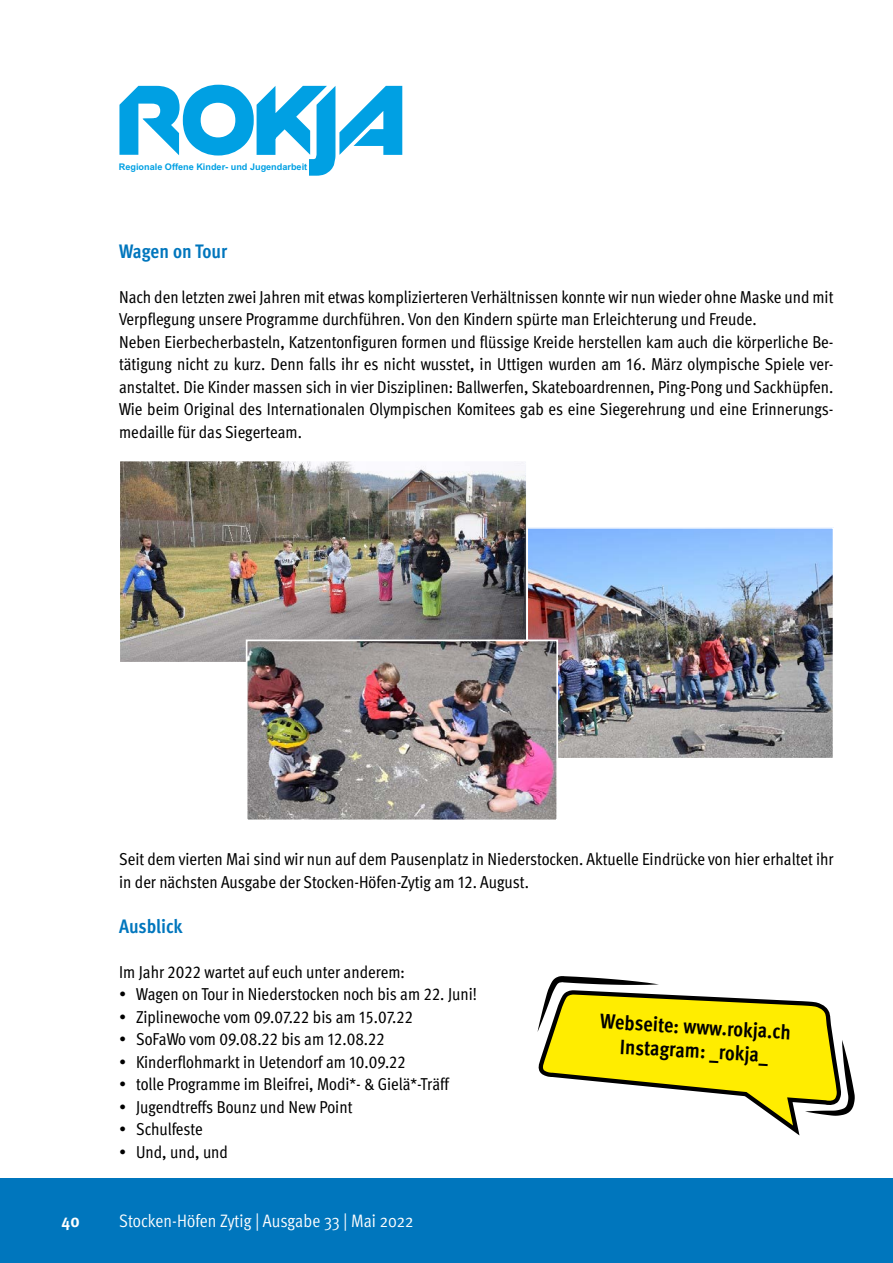
<style>
.page{position:relative;width:893px;height:1263px;background:#fff}
.page>*{position:absolute;margin:0;border:0;box-sizing:border-box;transform-origin:0 0}
.t1{font:105px "Slant";color:#00a0e3}
.t2{font:700 condensed 20.85px/24px "Meta Pro";color:#000;text-align:center}
.t3{font:700 condensed 19.5px "Meta Pro";color:#0076bd}
.t4{font:18px "Meta Pro Cond Norm";color:#fff}
.t5{font:700 condensed 18px "Meta Pro";color:#fff}
.t6{font:condensed 17.25px/22.5px "Meta Pro";color:#000}
.t7{font:700 9.15px "Arial";color:#00a0e3}
</style>
<div class="page">
<div style="left:0;top:1178px;width:893px;height:85px;background:#0076bd"></div>
<img style="left:528px;top:530px;width:303px;height:226px">
<div style="left:486px;top:527px;width:348px;height:232px;border:2px solid #fff"></div>
<img style="left:121px;top:462px;width:404px;height:199px">
<div style="left:118px;top:459px;width:410px;height:205px;border:2px solid #fff"></div>
<img style="left:249px;top:642px;width:306px;height:176px">
<div style="left:246px;top:639px;width:312px;height:182px;border:2px solid #fff"></div>
<svg style="left:537px;top:976px;width:318px;height:154px"></svg>
<h1 class="t1" style="left:120px;top:70px;width:289px">ROKJA</h1>
<p class="t7" style="left:119px;top:160px;width:190px">Regionale Offene Kinder- und Jugendarbeit</p>
<p class="t3" style="left:119px;top:236px;width:110px">Wagen on Tour</p>
<p class="t6" style="left:119px;top:284px;width:716px">Nach den letzten zwei Jahren mit etwas komplizierteren Verhältnissen konnte wir nun wieder ohne Maske und mit Verpflegung unsere Programme durchführen. Von den Kindern spürte man Erleichterung und Freude.<br>Neben Eierbecherbasteln, Katzentonfiguren formen und flüssige Kreide herstellen kam auch die körperliche Be&shy;tätigung nicht zu kurz. Denn falls ihr es nicht wusstet, in Uttigen wurden am 16. März olympische Spiele ver&shy;anstaltet. Die Kinder massen sich in vier Disziplinen: Ballwerfen, Skateboardrennen, Ping-Pong und Sackhüpfen.<br>Wie beim Original des Internationalen Olympischen Komitees gab es eine Siegerehrung und eine Erinnerungs&shy;medaille für das Siegerteam.</p>
<p class="t6" style="left:119px;top:847px;width:716px">Seit dem vierten Mai sind wir nun auf dem Pausenplatz in Niederstocken. Aktuelle Eindrücke von hier erhaltet ihr in der nächsten Ausgabe der Stocken-Höfen-Zytig am 12. August.</p>
<p class="t3" style="left:119px;top:911px;width:65px">Ausblick</p>
<p class="t6" style="left:119px;top:959px;width:287px">Im Jahr 2022 wartet auf euch unter anderem:</p>
<p class="t6" style="left:119px;top:982px;width:359px">• Wagen on Tour in Niederstocken noch bis am 22. Juni!</p>
<p class="t6" style="left:119px;top:1004px;width:296px">• Ziplinewoche vom 09.07.22 bis am 15.07.22</p>
<p class="t6" style="left:119px;top:1027px;width:267px">• SoFaWo vom 09.08.22 bis am 12.08.22</p>
<p class="t6" style="left:119px;top:1049px;width:288px">• Kinderflohmarkt in Uetendorf am 10.09.22</p>
<p class="t6" style="left:119px;top:1072px;width:331px">• tolle Programme im Bleifrei, Modi*- &amp; Gielä*-Träff</p>
<p class="t6" style="left:119px;top:1094px;width:235px">• Jugendtreffs Bounz und New Point</p>
<p class="t6" style="left:119px;top:1117px;width:85px">• Schulfeste</p>
<p class="t6" style="left:119px;top:1139px;width:110px">• Und, und, und</p>
<p class="t2" style="left:601px;top:1008px;width:193px;rotate:3deg">Webseite: www.rokja.ch<br>Instagram: _rokja_</p>
<p class="t5" style="left:62px;top:1206px;width:19px">40</p>
<p class="t4" style="left:119px;top:1207px;width:296px">Stocken-Höfen Zytig | Ausgabe 33 | Mai 2022</p>
</div>
